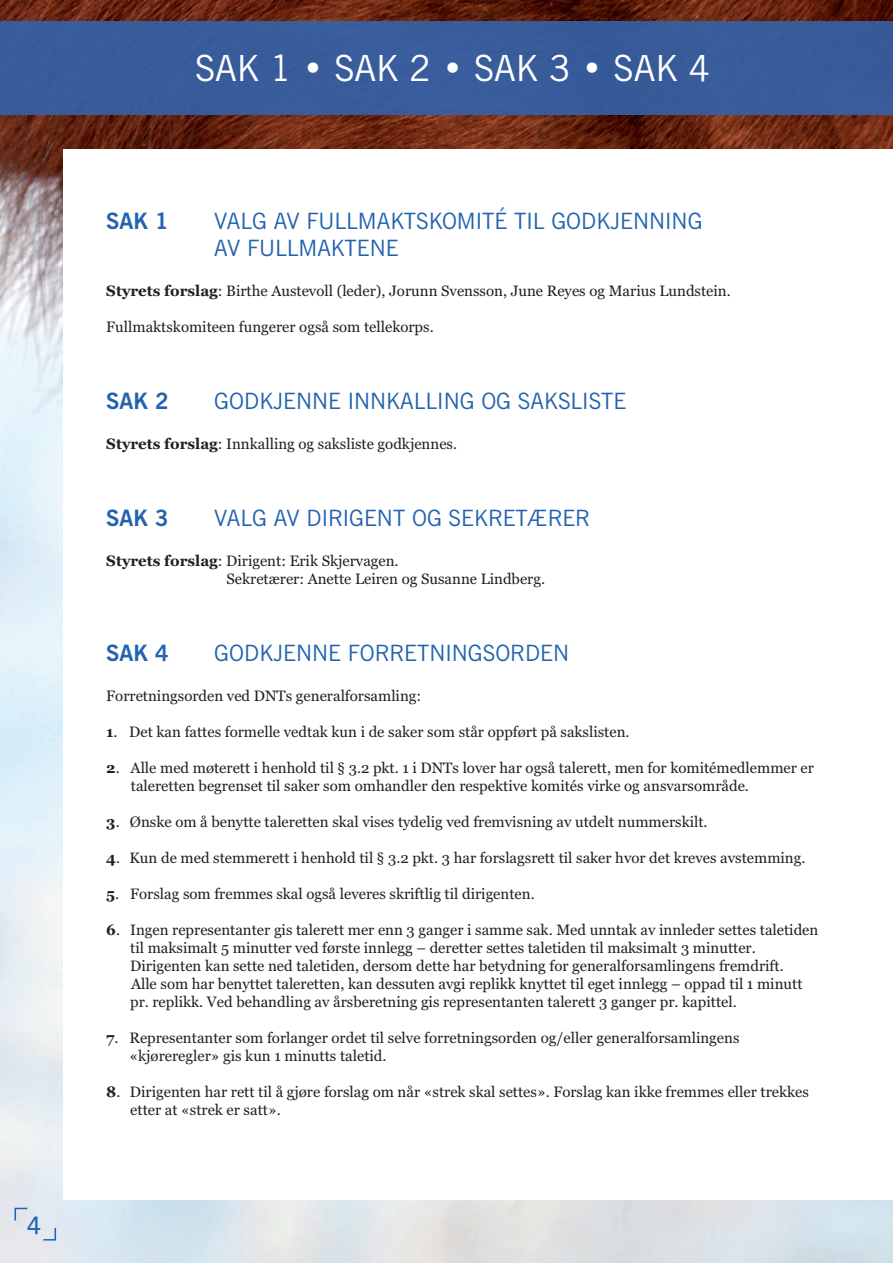
<style>
.page{position:relative;width:893px;height:1263px;background:#fff}
.page>*{position:absolute;margin:0;border:0;box-sizing:border-box;transform-origin:0 0}
.t1{font:36px "News Gothic BT";color:#fff}
.t2{font:600 24px "News Gothic BT";color:#2362af}
.t3{font:22.5px/27px "News Gothic BT";color:#2362af}
.t4{font:700 22.5px "News Gothic BT";color:#2362af}
.t5{font:15px/18px "Georgia";color:#231f20}
.s1{font-weight:700}
</style>
<div class="page">
<img style="left:0;top:0;width:893px;height:1263px">
<div style="left:0;top:21px;width:893px;height:94px;background:#385b9a"></div>
<div style="left:64px;top:149px;width:829px;height:1050px;background:#fff"></div>
<svg style="left:14px;top:1207px;width:15px;height:15px"></svg>
<svg style="left:42px;top:1226px;width:15px;height:15px"></svg>
<h2 class="t2" style="left:27px;top:1216px;width:16px">4</h2>
<h1 class="t1" style="left:195px;top:55px;width:517px">SAK1•SAK2•SAK3•SAK4</h1>
<h3 class="t4" style="left:106px;top:213px;width:64px">SAK 1</h3>
<h3 class="t3" style="left:214px;top:209px;width:490px">VALG AV FULLMAKTSKOMITÉ TIL GODKJENNING<br>AV FULLMAKTENE</h3>
<p class="t5" style="left:106px;top:282px;width:626px"><span class="s1">Styrets forslag</span>: Birthe Austevoll (leder), Jorunn Svensson, June Reyes og Marius Lundstein.</p>
<p class="t5" style="left:106px;top:318px;width:329px">Fullmaktskomiteen fungerer også som tellekorps.</p>
<h3 class="t4" style="left:106px;top:393px;width:64px">SAK 2</h3>
<h3 class="t3" style="left:214px;top:389px;width:414px">GODKJENNE INNKALLING OG SAKSLISTE</h3>
<p class="t5" style="left:106px;top:435px;width:352px"><span class="s1">Styrets forslag</span>: Innkalling og saksliste godkjennes.</p>
<h3 class="t4" style="left:106px;top:510px;width:64px">SAK 3</h3>
<h3 class="t3" style="left:214px;top:506px;width:377px">VALG AV DIRIGENT OG SEKRETÆRER</h3>
<p class="t5" style="left:227px;top:552px;width:320px;text-indent:-120px"><span class="s1">Styrets forslag</span>: Dirigent: Erik Skjervagen.<br>Sekretærer: Anette Leiren og Susanne Lindberg.</p>
<h3 class="t4" style="left:106px;top:645px;width:64px">SAK 4</h3>
<h3 class="t3" style="left:214px;top:641px;width:356px">GODKJENNE FORRETNINGSORDEN</h3>
<p class="t5" style="left:106px;top:687px;width:316px">Forretningsorden ved DNTs generalforsamling:</p>
<p class="t5" style="left:106px;top:723px;width:525px"><span class="s1">1</span>. Det kan fattes formelle vedtak kun i de saker som står oppført på sakslisten.</p>
<p class="t5" style="left:131px;top:759px;width:685px;text-indent:-25px"><span class="s1">2</span>. Alle med møterett i henhold til § 3.2 pkt. 1 i DNTs lover har også talerett, men for komitémedlemmer er taleretten begrenset til saker som omhandler den respektive komités virke og ansvarsområde.</p>
<p class="t5" style="left:106px;top:813px;width:603px"><span class="s1">3</span>. Ønske om å benytte taleretten skal vises tydelig ved fremvisning av utdelt nummerskilt.</p>
<p class="t5" style="left:106px;top:849px;width:701px"><span class="s1">4</span>. Kun de med stemmerett i henhold til § 3.2 pkt. 3 har forslagsrett til saker hvor det kreves avstemming.</p>
<p class="t5" style="left:106px;top:885px;width:430px"><span class="s1">5</span>. Forslag som fremmes skal også leveres skriftlig til dirigenten.</p>
<p class="t5" style="left:130px;top:921px;width:690px;text-indent:-24px"><span class="s1">6</span>. Ingen representanter gis talerett mer enn 3 ganger i samme sak. Med unntak av innleder settes taletiden til maksimalt 5 minutter ved første innlegg – deretter settes taletiden til maksimalt 3 minutter.<br>Dirigenten kan sette ned taletiden, dersom dette har betydning for generalforsamlingens fremdrift.<br>Alle som har benyttet taleretten, kan dessuten avgi replikk knyttet til eget innlegg – oppad til 1 minutt pr. replikk. Ved behandling av årsberetning gis representanten talerett 3 ganger pr. kapittel.</p>
<p class="t5" style="left:129px;top:1029px;width:611px;text-indent:-23px"><span class="s1">7</span>. Representanter som forlanger ordet til selve forretningsorden og/eller generalforsamlingens «kjøreregler» gis kun 1 minutts taletid.</p>
<p class="t5" style="left:130px;top:1083px;width:680px;text-indent:-24px"><span class="s1">8</span>. Dirigenten har rett til å gjøre forslag om når «strek skal settes». Forslag kan ikke fremmes eller trekkes etter at «strek er satt».</p>
</div>
